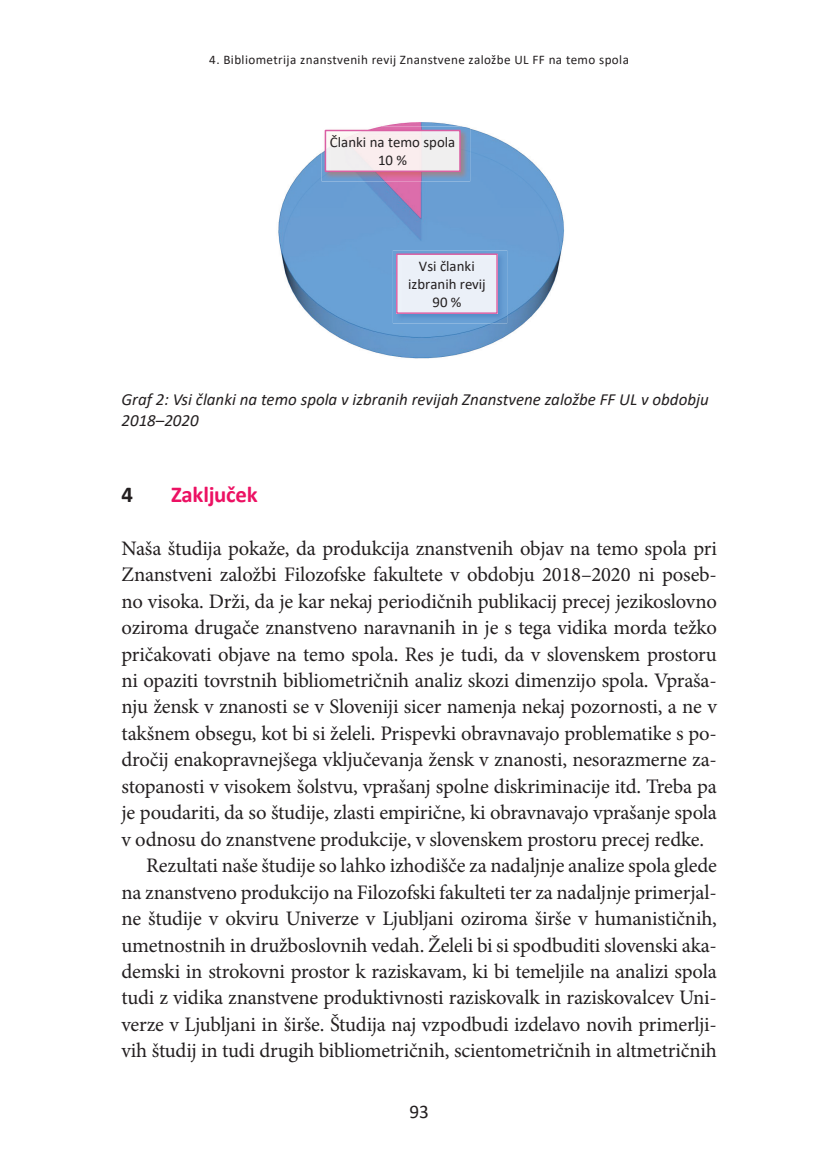
<style>
.page{position:relative;width:815px;height:1157px;background:#fff}
.page>*{position:absolute;margin:0;border:0;box-sizing:border-box;transform-origin:0 0}
.t1{font:700 22.75px "Calibri";letter-spacing:-.01em;color:#ec1163}
.t2{font:700 22.75px "Calibri";color:#231f20}
.t3{font:20.65px "Minion Pro";letter-spacing:-.01em;color:#231f20}
.t4{font:19.25px "Calibri";color:#231f20}
.t5{font:17.85px "Calibri";color:#231f20}
.t6{font:italic 16.97px/21px "Calibri";color:#231f20}
.t7{font:14.88px/18.2px "Calibri";color:#231f20;text-align:center}
.t8{font:13.12px "Calibri";letter-spacing:.03em;color:#231f20}
</style>
<div class="page">
<svg style="left:278px;top:122px;width:286px;height:237px"></svg>
<p class="t8" style="left:209px;top:51px;width:421px">4. Bibliometrija znanstvenih revij Znanstvene založbe UL FF na temo spola</p>
<p class="t7" style="left:330px;top:132px;width:127px">Članki na temo spola<br>10 %</p>
<p class="t7" style="left:408px;top:256px;width:79px">Vsi članki izbranih revij<br>90 %</p>
<p class="t6" style="left:121px;top:388px;width:589px">Graf 2: Vsi članki na temo spola v izbranih revijah Znanstvene založbe FF UL v obdobju<br>2018–2020</p>
<p class="t5" style="left:95px;top:387px;width:630px">Graf 2: Vsi članki na temo spola v izbranih revijah Znanstvene založbe FF UL za obdobje</p>
<p class="t2" style="left:121px;top:478px;width:13px">4</p>
<p class="t1" style="left:171px;top:478px;width:88px">Zaključek</p>
<p class="t3" style="left:121px;top:534px;width:597px">Naša študija pokaže, da produkcija znanstvenih objav na temo spola pri</p>
<p class="t3" style="left:121px;top:560px;width:597px">Znanstveni založbi Filozofske fakultete v obdobju 2018–2020 ni poseb-</p>
<p class="t3" style="left:121px;top:587px;width:597px">no visoka. Drži, da je kar nekaj periodičnih publikacij precej jezikoslovno</p>
<p class="t3" style="left:121px;top:613px;width:597px">oziroma drugače znanstveno naravnanih in je s tega vidika morda težko</p>
<p class="t3" style="left:121px;top:640px;width:597px">pričakovati objave na temo spola. Res je tudi, da v slovenskem prostoru</p>
<p class="t3" style="left:121px;top:666px;width:597px">ni opaziti tovrstnih bibliome tričnih analiz skozi dimenzijo spola. Vpraša-</p>
<p class="t3" style="left:121px;top:693px;width:597px">nju žensk v znanosti se v Sloveniji sicer namenja nekaj pozornosti, a ne v</p>
<p class="t3" style="left:121px;top:719px;width:597px">takšnem obsegu, kot bi si želeli. Prispevki obravnavajo problematike s po-</p>
<p class="t3" style="left:121px;top:745px;width:597px">dročij enakopravnejšega vključevanja žensk v znanosti, nesorazmerne za-</p>
<p class="t3" style="left:121px;top:772px;width:597px">stopanosti v visokem šolstvu, vprašanj spolne diskriminacije itd. Treba pa</p>
<p class="t3" style="left:121px;top:798px;width:597px">je poudariti, da so študije, zlasti empirične, ki obravnavajo vprašanje spola</p>
<p class="t3" style="left:121px;top:825px;width:584px">v odnosu do znanstvene produkcije, v slovenskem prostoru precej redke.</p>
<p class="t3" style="left:146px;top:851px;width:572px">Rezultati naše študije so lahko izhodišče za nadaljnje analize spola glede</p>
<p class="t3" style="left:121px;top:878px;width:597px">na znanstveno produkcijo na Filozofski fakulteti ter za nadaljnje primerjal-</p>
<p class="t3" style="left:121px;top:904px;width:597px">ne študije v okviru Univerze v Ljubljani oziroma širše v humanističnih,</p>
<p class="t3" style="left:121px;top:930px;width:597px">umetnostnih in družboslovnih vedah. Želeli bi si spodbuditi slovenski aka-</p>
<p class="t3" style="left:121px;top:957px;width:597px">demski in strokovni prostor k raziskavam, ki bi temeljile na anali zi spola</p>
<p class="t3" style="left:121px;top:983px;width:597px">tudi z vidika znanstvene produktivnosti raziskovalk in raziskovalcev Uni-</p>
<p class="t3" style="left:121px;top:1010px;width:597px">verze v Ljubljani in širše. Študija naj vzpodbudi izdelavo novih primerlji-</p>
<p class="t3" style="left:121px;top:1036px;width:597px">vih študij in tudi drugih bibliometričnih, scientometrič nih in altmetričnih</p>
<p class="t4" style="left:409px;top:1097px;width:21px">93</p>
</div>
